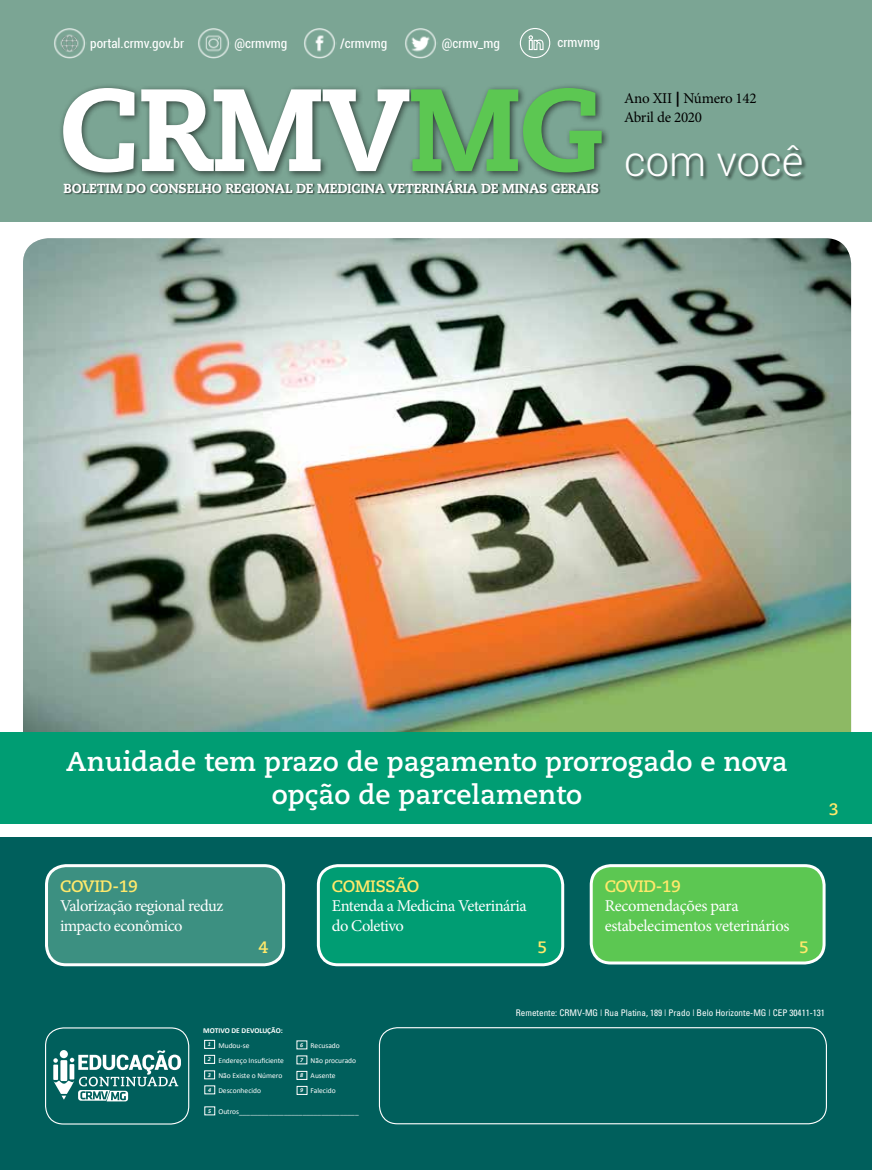
<style>
.page{position:relative;width:872px;height:1170px;background:#fff}
.page>*{position:absolute;margin:0;border:0;box-sizing:border-box;transform-origin:0 0}
.t1{font:800 116.55px "Caecilia LT Std";letter-spacing:-.015em;color:#fff}
.t2{font:300 42px "Roboto";color:#fff}
.t3{font:700 27px/32.4px "Caecilia LT Std";color:#fff;text-align:center}
.t4{font:16.5px/19.5px "Minion Pro";letter-spacing:-.03em;color:#fff}
.t5{font:700 16.5px "Caecilia LT Std";letter-spacing:-.02em;color:#ffe96b}
.t6{font:15px/19.5px "Minion Pro";letter-spacing:-.015em;color:#000}
.t7{font:800 13.2px "Caecilia LT Std";letter-spacing:-.015em;color:#fff}
.t8{font:condensed 13.2px "Roboto";color:#fff}
.t9{font:condensed 9.15px "Univers";color:#fff}
.t10{font:7.5px/15px "Calibri";color:#fff}
.t11{font:700 7.5px "Calibri";color:#fff}
.t12{font:italic 700 6px "Calibri";color:#fff}
.s1{color:#5cc752}
.s2{font-family:"Caecilia LT Std";font-weight:800}
</style>
<div class="page">
<div style="left:0;top:837px;width:872px;height:332px;background:#005f5c"></div>
<div style="left:45px;top:1027px;width:144px;height:97px;border:1px solid #fff;border-radius:18px"></div>
<div style="left:0;top:0;width:872px;height:221px;background:#7ba594"></div>
<div style="left:626px;top:145px;width:181px;height:36px;background:#000;opacity:.5"></div>
<div style="left:58px;top:83px;width:552px;height:98px;background:#000;opacity:.6"></div>
<div style="left:64px;top:179px;width:537px;height:16px;background:#000;opacity:.59"></div>
<div style="left:379px;top:1027px;width:448px;height:97px;border:1px solid #fff;border-radius:18px"></div>
<div style="left:204px;top:1039px;width:11px;height:9px;border:1px solid #fff"></div>
<div style="left:204px;top:1054px;width:11px;height:9px;border:1px solid #fff"></div>
<div style="left:204px;top:1070px;width:11px;height:9px;border:1px solid #fff"></div>
<div style="left:296px;top:1070px;width:11px;height:9px;border:1px solid #fff"></div>
<div style="left:297px;top:1085px;width:10px;height:9px;border:1px solid #fff"></div>
<div style="left:318px;top:865px;width:245px;height:99px;background:#009d73;border-radius:20px"></div>
<div style="left:317px;top:864px;width:247px;height:102px;border:3px solid #fff;border-radius:20px"></div>
<div style="left:591px;top:865px;width:233px;height:97px;background:#5cc752;border-radius:19px"></div>
<div style="left:590px;top:864px;width:235px;height:100px;border:3px solid #fff;border-radius:19px"></div>
<div style="left:46px;top:865px;width:238px;height:99px;background:#3c9081;border-radius:20px"></div>
<div style="left:45px;top:864px;width:240px;height:102px;border:3px solid #fff;border-radius:20px"></div>
<svg style="left:53px;top:1050px;width:128px;height:51px"></svg>
<img style="left:54px;top:28px;width:31px;height:31px">
<img style="left:198px;top:28px;width:31px;height:31px">
<img style="left:304px;top:28px;width:32px;height:31px">
<img style="left:405px;top:28px;width:31px;height:31px">
<svg style="left:519px;top:28px;width:32px;height:30px"></svg>
<img style="left:23px;top:238px;width:828px;height:494px">
<div style="left:0;top:732px;width:872px;height:91px;background:#009d73"></div>
<p class="t8" style="left:90px;top:34px;width:95px">portal.crmv.gov.br</p>
<p class="t8" style="left:234px;top:34px;width:54px">@crmvmg</p>
<p class="t8" style="left:340px;top:34px;width:48px">/crmvmg</p>
<p class="t8" style="left:442px;top:34px;width:60px">@crmv_mg</p>
<p class="t8" style="left:557px;top:33px;width:44px">crmvmg</p>
<h1 class="t1" style="left:59px;top:58px;width:545px">CRMV<span class="s1">MG</span></h1>
<p class="t7" style="left:64px;top:180px;width:537px">BOLETIM DO CONSELHO REGIONAL DE MEDICINA VETERINÁRIA DE MINAS GERAIS</p>
<p class="t6" style="left:624px;top:88px;width:134px">Ano XII <span class="s2">|</span> Número 142<br>Abril de 2020</p>
<h2 class="t2" style="left:624px;top:132px;width:181px">com você</h2>
<h3 class="t3" style="left:66px;top:746px;width:723px">Anuidade tem prazo de pagamento prorrogado e nova opção de parcelamento</h3>
<p class="t5" style="left:828px;top:799px;width:11px">3</p>
<p class="t5" style="left:60px;top:876px;width:79px">COVID-19</p>
<p class="t4" style="left:60px;top:896px;width:165px">Valorização regional reduz impacto econômico</p>
<p class="t5" style="left:332px;top:876px;width:89px">COMISSÃO</p>
<p class="t4" style="left:332px;top:896px;width:196px">Entenda a Medicina Veterinária do Coletivo</p>
<p class="t5" style="left:604px;top:876px;width:78px">COVID-19</p>
<p class="t4" style="left:604px;top:896px;width:186px">Recomendações para estabelecimentos veterinários</p>
<p class="t5" style="left:259px;top:937px;width:11px">4</p>
<p class="t5" style="left:537px;top:937px;width:11px">5</p>
<p class="t5" style="left:799px;top:937px;width:11px">5</p>
<p class="t11" style="left:203px;top:1025px;width:81px">MOTIVO DE DEVOLUÇÃO:</p>
<p class="t12" style="left:208px;top:1040px;width:5px">1</p>
<p class="t12" style="left:208px;top:1055px;width:5px">2</p>
<p class="t12" style="left:208px;top:1070px;width:5px">3</p>
<p class="t12" style="left:208px;top:1085px;width:5px">4</p>
<p class="t12" style="left:208px;top:1106px;width:5px">5</p>
<p class="t10" style="left:218px;top:1037px;width:67px">Mudou-se<br>Endereço Insuficiente<br>Não Existe o Número<br>Desconhecido</p>
<p class="t10" style="left:311px;top:1038px;width:47px">Recusado<br>Não procurado<br>Ausente<br>Falecido</p>
<p class="t12" style="left:300px;top:1040px;width:5px">6</p>
<p class="t12" style="left:300px;top:1056px;width:5px">7</p>
<p class="t12" style="left:300px;top:1071px;width:5px">8</p>
<p class="t12" style="left:300px;top:1086px;width:5px">9</p>
<p class="t9" style="left:516px;top:1007px;width:311px">Remetente: CRMV-MG | Rua Platina, 189 | Prado | Belo Horizonte-MG | CEP 30411-131</p>
</div>
